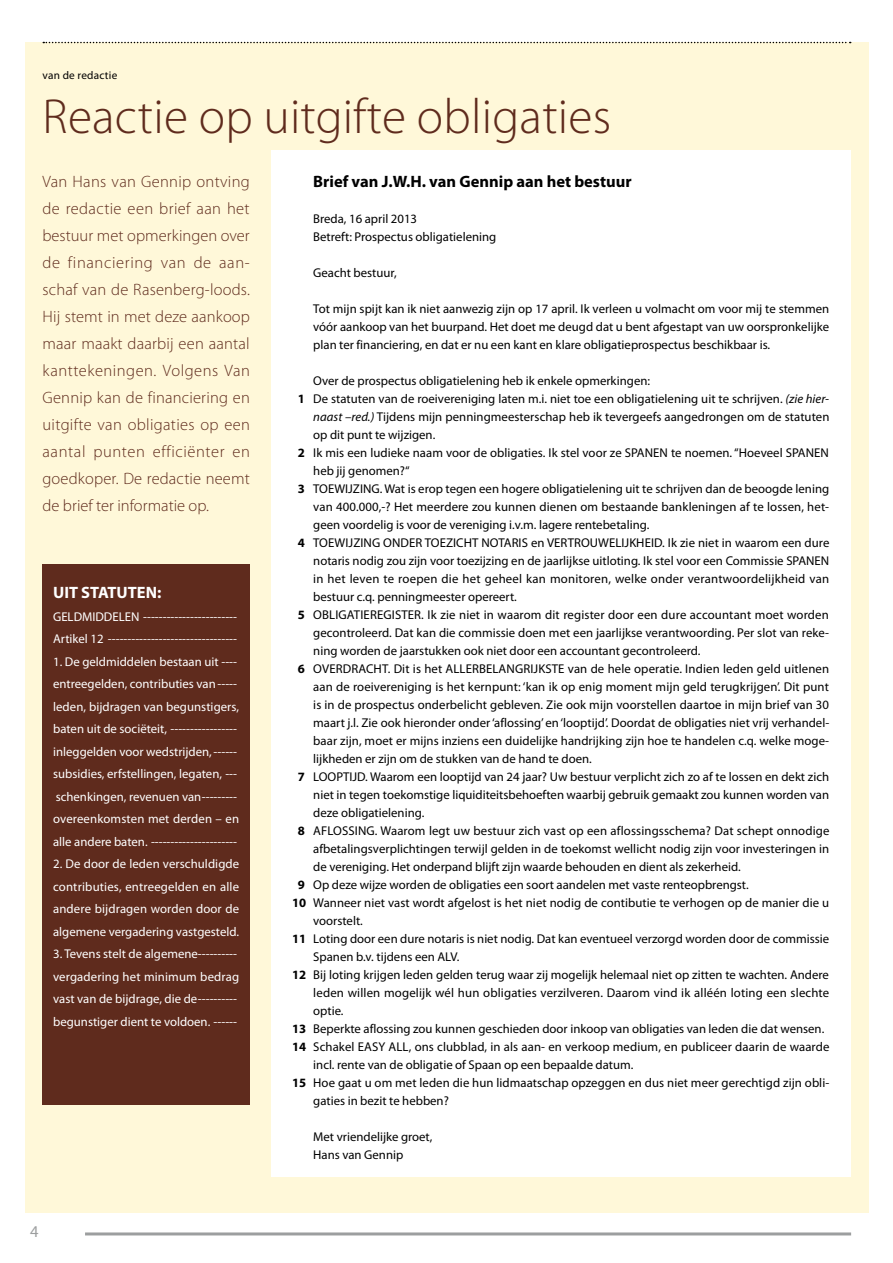
<style>
.page{position:relative;width:893px;height:1263px;background:#fff}
.page>*{position:absolute;margin:0;border:0;box-sizing:border-box;transform-origin:0 0}
.t1{font:300 49.5px "Myriad Pro";letter-spacing:.005em;color:#5f2b1d}
.t2{font:300 16.5px/27px "Myriad Pro";letter-spacing:.01em;color:#5f2b1d;text-align:justify}
.t3{font:700 16.5px "Myriad Pro";color:#000}
.t4{font:700 16.5px "Myriad Pro";color:#fff}
.t5{font:16.5px "Myriad Pro";color:#9c9e9f}
.t6{font:12.75px/18px "Myriad Pro";color:#000}
.t7{font:12.75px/22.5px "Myriad Pro";color:#fff}
.t8{font:11.25px "Myriad Pro";letter-spacing:.02em;color:#000}
.s1{font-weight:700}
.s2{font-style:italic}
</style>
<div class="page">
<hr style="left:85px;top:1232px;width:766px;height:3px;background:#9c9e9f">
<div style="left:25px;top:43px;width:843px;height:1170px;background:#fff8d9"></div>
<div style="left:271px;top:151px;width:579px;height:1026px;background:#fff"></div>
<svg style="left:43px;top:42px;width:808px;height:1px"></svg>
<div style="left:43px;top:565px;width:207px;height:540px;background:#5f2b1d"></div>
<p class="t8" style="left:43px;top:68px;width:76px">van de redactie</p>
<h1 class="t1" style="left:43px;top:89px;width:570px">Reactie op uitgifte obligaties</h1>
<p class="t2" style="left:43px;top:168px;width:209px">Van Hans van Gennip ontving de redactie een brief aan het bestuur met opmerkingen over de financiering van de aan&shy;schaf van de Rasenberg-loods.<br>Hij stemt in met deze aankoop maar maakt daarbij een aantal kanttekeningen. Volgens Van Gennip kan de financiering en uitgifte van obligaties op een aantal punten efficiënter en goedkoper. De redactie neemt de brief ter informatie op.</p>
<p class="t3" style="left:313px;top:170px;width:320px">Brief van J.W.H. van Gennip aan het bestuur</p>
<p class="t6" style="left:313px;top:209px;width:185px">Breda, 16 april 2013<br>Betreft: Prospectus obligatielening</p>
<p class="t6" style="left:313px;top:263px;width:85px">Geacht bestuur,</p>
<p class="t6" style="left:313px;top:299px;width:517px;text-align:justify">Tot mijn spijt kan ik niet aanwezig zijn op 17 april. Ik verleen u volmacht om voor mij te stemmen vóór aankoop van het buurpand. Het doet me deugd dat u bent afgestapt van uw oorspronkelijke plan ter financiering, en dat er nu een kant en klare obligatieprospectus beschikbaar is.</p>
<p class="t6" style="left:313px;top:371px;width:338px">Over de prospectus obligatielening heb ik enkele opmerkingen:</p>
<p class="t6" style="left:298px;top:389px;width:533px"><span class="s1">1</span> De statuten van de roeivereniging laten m.i. niet toe een obligatielening uit te schrijven. <span class="s2">(zie hier-</span></p>
<p class="t6" style="left:313px;top:407px;width:518px"><span class="s2">naast –red.)</span> Tijdens mijn penningmeesterschap heb ik tevergeefs aangedrongen om de statuten</p>
<p class="t6" style="left:313px;top:425px;width:124px">op dit punt te wijzigen.</p>
<p class="t6" style="left:298px;top:443px;width:533px"><span class="s1">2</span> Ik mis een ludieke naam voor de obligaties. Ik stel voor ze SPANEN te noemen. “Hoeveel SPANEN</p>
<p class="t6" style="left:313px;top:461px;width:98px">heb jij genomen?“</p>
<p class="t6" style="left:298px;top:479px;width:533px"><span class="s1">3</span> TOEWIJZING. Wat is erop tegen een hogere obligatielening uit te schrijven dan de beoogde lening</p>
<p class="t6" style="left:313px;top:497px;width:517px">van 400.000,-? Het meerdere zou kunnen dienen om bestaande bankleningen af te lossen, het-</p>
<p class="t6" style="left:313px;top:515px;width:338px">geen voordelig is voor de vereniging i.v.m. lagere rentebetaling.</p>
<p class="t6" style="left:298px;top:533px;width:533px"><span class="s1">4</span> TOEWIJZING ONDER TOEZICHT NOTARIS en VERTROUWELIJKHEID. Ik zie niet in waarom een dure</p>
<p class="t6" style="left:313px;top:551px;width:517px">notaris nodig zou zijn voor toezijzing en de jaarlijkse uitloting. Ik stel voor een Commissie SPANEN</p>
<p class="t6" style="left:313px;top:569px;width:517px">in het leven te roepen die het geheel kan monitoren, welke onder verantwoordelijkheid van</p>
<p class="t6" style="left:313px;top:587px;width:205px">bestuur c.q. penningmeester opereert.</p>
<p class="t6" style="left:298px;top:605px;width:533px"><span class="s1">5</span> OBLIGATIEREGISTER. Ik zie niet in waarom dit register door een dure accountant moet worden</p>
<p class="t6" style="left:313px;top:623px;width:517px">gecontroleerd. Dat kan die commissie doen met een jaarlijkse verantwoording. Per slot van reke-</p>
<p class="t6" style="left:313px;top:641px;width:389px">ning worden de jaarstukken ook niet door een accountant gecontroleerd.</p>
<p class="t6" style="left:298px;top:659px;width:533px"><span class="s1">6</span> OVERDRACHT. Dit is het ALLERBELANGRIJKSTE van de hele operatie. Indien leden geld uitlenen</p>
<p class="t6" style="left:313px;top:677px;width:517px">aan de roeivereniging is het kernpunt: ‘kan ik op enig moment mijn geld terugkrijgen’. Dit punt</p>
<p class="t6" style="left:313px;top:695px;width:517px">is in de prospectus onderbelicht gebleven. Zie ook mijn voorstellen daartoe in mijn brief van 30</p>
<p class="t6" style="left:313px;top:713px;width:517px">maart j.l. Zie ook hieronder onder ‘aflossing’ en ‘looptijd’. Doordat de obligaties niet vrij verhandel-</p>
<p class="t6" style="left:313px;top:731px;width:517px">baar zijn, moet er mijns inziens een duidelijke handrijking zijn hoe te handelen c.q. welke moge-</p>
<p class="t6" style="left:313px;top:749px;width:280px">lijkheden er zijn om de stukken van de hand te doen.</p>
<p class="t6" style="left:298px;top:767px;width:533px"><span class="s1">7</span> LOOPTIJD. Waarom een looptijd van 24 jaar? Uw bestuur verplicht zich zo af te lossen en dekt zich</p>
<p class="t6" style="left:313px;top:785px;width:517px">niet in tegen toekomstige liquiditeitsbehoeften waarbij gebruik gemaakt zou kunnen worden van</p>
<p class="t6" style="left:313px;top:803px;width:113px">deze obligatielening.</p>
<p class="t6" style="left:298px;top:821px;width:533px"><span class="s1">8</span> AFLOSSING. Waarom legt uw bestuur zich vast op een aflossingsschema? Dat schept onnodige</p>
<p class="t6" style="left:313px;top:839px;width:517px">afbetalingsverplichtingen terwijl gelden in de toekomst wellicht nodig zijn voor investeringen in</p>
<p class="t6" style="left:313px;top:857px;width:429px">de vereniging. Het onderpand blijft zijn waarde behouden en dient als zekerheid.</p>
<p class="t6" style="left:298px;top:875px;width:453px"><span class="s1">9</span> Op deze wijze worden de obligaties een soort aandelen met vaste renteopbrengst.</p>
<p class="t6" style="left:292px;top:893px;width:539px"><span class="s1">10</span> Wanneer niet vast wordt afgelost is het niet nodig de contibutie te verhogen op de manier die u</p>
<p class="t6" style="left:313px;top:911px;width:51px">voorstelt.</p>
<p class="t6" style="left:292px;top:929px;width:539px"><span class="s1">11</span> Loting door een dure notaris is niet nodig. Dat kan eventueel verzorgd worden door de commissie</p>
<p class="t6" style="left:313px;top:947px;width:148px">Spanen b.v. tijdens een ALV.</p>
<p class="t6" style="left:292px;top:965px;width:538px"><span class="s1">12</span> Bij loting krijgen leden gelden terug waar zij mogelijk helemaal niet op zitten te wachten. Andere</p>
<p class="t6" style="left:313px;top:983px;width:518px">leden willen mogelijk wél hun obligaties verzilveren. Daarom vind ik alléén loting een slechte</p>
<p class="t6" style="left:313px;top:1001px;width:32px">optie.</p>
<p class="t6" style="left:292px;top:1019px;width:534px"><span class="s1">13</span> Beperkte aflossing zou kunnen geschieden door inkoop van obligaties van leden die dat wensen.</p>
<p class="t6" style="left:292px;top:1037px;width:539px"><span class="s1">14</span> Schakel EASY ALL, ons clubblad, in als aan- en verkoop medium, en publiceer daarin de waarde</p>
<p class="t6" style="left:313px;top:1055px;width:322px">incl. rente van de obligatie of Spaan op een bepaalde datum.</p>
<p class="t6" style="left:292px;top:1073px;width:539px"><span class="s1">15</span> Hoe gaat u om met leden die hun lidmaatschap opzeggen en dus niet meer gerechtigd zijn obli-</p>
<p class="t6" style="left:313px;top:1091px;width:137px">gaties in bezit te hebben?</p>
<p class="t6" style="left:313px;top:1127px;width:121px">Met vriendelijke groet,<br>Hans van Gennip</p>
<p class="t4" style="left:53px;top:582px;width:110px">UIT STATUTEN:</p>
<p class="t7" style="left:53px;top:605px;width:88px">GELDMIDDELEN<br>Artikel 12</p>
<p class="t7" style="left:53px;top:650px;width:188px">1. De geldmiddelen bestaan uit entreegelden, contributies van leden, bijdragen van begunstigers, baten uit de sociëteit,<br>inleggelden voor wedstrijden, subsidies, erfstellingen, legaten, schenkingen, revenuen van overeenkomsten met derden – en alle andere baten.</p>
<p class="t7" style="left:53px;top:852px;width:188px;text-align:justify">2. De door de leden verschuldigde contributies, entreegelden en alle andere bijdragen worden door de algemene vergadering vastgesteld.</p>
<p class="t7" style="left:53px;top:942px;width:187px">3. Tevens stelt de algemene vergadering het minimum bedrag vast van de bijdrage, die de begunstiger dient te voldoen.</p>
<p class="t5" style="left:30px;top:1221px;width:10px">4</p>
</div>
